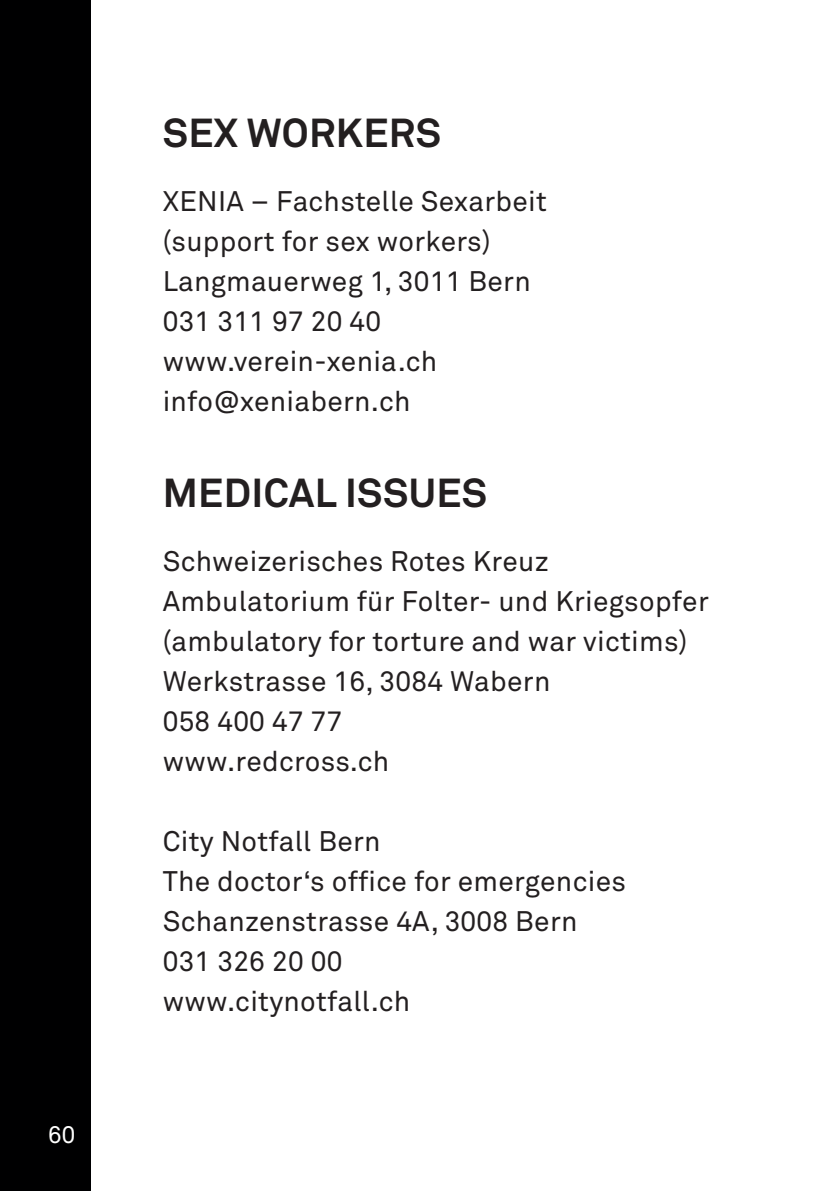
<style>
.page{position:relative;width:840px;height:1191px;background:#fff}
.page>*{position:absolute;margin:0;border:0;box-sizing:border-box;transform-origin:0 0}
.t1{font:700 40px "Akkurat";letter-spacing:.01em;color:#231f20}
.t2{font:28px/40px "Akkurat";letter-spacing:.01em;color:#231f20}
.t3{font:24px "Akkurat";color:#fff}
</style>
<div class="page">
<div style="left:0;top:0;width:91px;height:1191px;background:#000001"></div>
<p class="t3" style="left:48px;top:1119px;width:29px">60</p>
<h1 class="t1" style="left:163px;top:108px;width:226px">SEX WORKERS</h1>
<p class="t2" style="left:163px;top:180px;width:385px">XENIA – Fachstelle Sexarbeit (support for sex workers)<br>Langmauerweg 1, 3011 Bern<br>031 311 97 20 40 www.verein-xenia.ch info@xeniabern.ch</p>
<h1 class="t1" style="left:163px;top:468px;width:326px">M EDICAL ISSUES</h1>
<p class="t2" style="left:163px;top:540px;width:547px">Schweizerisches Rotes Kreuz<br>Ambulatorium für Folter- und Kriegsopfer (ambulatory for torture and war victims)<br>Werkstrasse 16, 3084 Wabern<br>058 400 47 77<br>www.redcross.ch</p>
<p class="t2" style="left:163px;top:820px;width:464px">City Notfall Bern<br>The doctor‘s office for emergencies<br>Schanzenstrasse 4A, 3008 Bern<br>031 326 20 00<br>www.citynotfall.ch</p>
</div>
